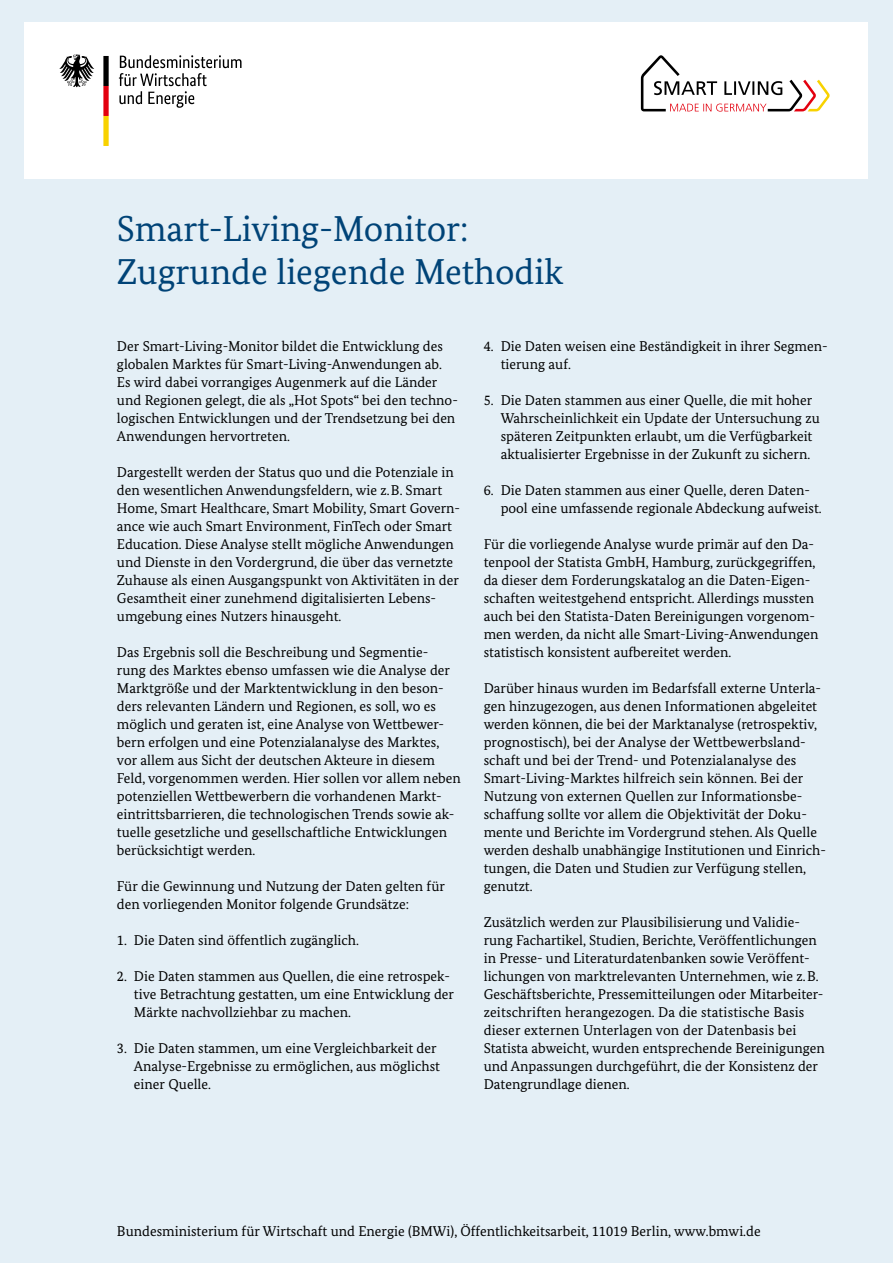
<style>
.page{position:relative;width:893px;height:1263px;background:#e4eff6}
.page>*{position:absolute;margin:0;border:0;box-sizing:border-box;transform-origin:0 0}
.t1{font:36px/43.2px "Bundes Serif";color:#004377}
.t2{font:14.25px/18px "Bundes Serif";color:#000}
.t3{font:700 13.5px "Bundes Sans";color:#000}
</style>
<div class="page">
<div style="left:25px;top:23px;width:843px;height:156px;background:#fff"></div>
<svg style="left:641px;top:55px;width:189px;height:57px"></svg>
<svg style="left:119px;top:55px;width:123px;height:53px"></svg>
<svg style="left:59px;top:55px;width:35px;height:32px"></svg>
<svg style="left:103px;top:56px;width:6px;height:90px"></svg>
<h1 class="t1" style="left:117px;top:206px;width:448px">Smart-Living-Monitor:<br>Zugrunde liegende Methodik</h1>
<p class="t2" style="left:117px;top:336px;width:342px">Der Smart-Living-Monitor bildet die Entwicklung des globalen Marktes für Smart-Living-Anwendungen ab.<br>Es wird dabei vorrangiges Augenmerk auf die Länder und Regionen gelegt, die als „Hot Spots“ bei den techno&shy;logischen Entwicklungen und der Trendsetzung bei den Anwendungen hervortreten.</p>
<p class="t2" style="left:117px;top:462px;width:345px">Dargestellt werden der Status quo und die Potenziale in den wesentlichen Anwendungsfeldern, wie z.B. Smart Home, Smart Healthcare, Smart Mobility, Smart Govern&shy;ance wie auch Smart Environment, FinTech oder Smart Education. Diese Analyse stellt mögliche Anwendungen und Dienste in den Vordergrund, die über das vernetzte Zuhause als einen Ausgangspunkt von Aktivitäten in der Gesamtheit einer zunehmend digitalisierten Lebens&shy;umgebung eines Nutzers hinausgeht.</p>
<p class="t2" style="left:117px;top:642px;width:345px">Das Ergebnis soll die Beschreibung und Segmentie&shy;rung des Marktes ebenso umfassen wie die Analyse der Marktgröße und der Marktentwicklung in den beson&shy;ders relevanten Ländern und Regionen, es soll, wo es möglich und geraten ist, eine Analyse von Wettbewer&shy;bern erfolgen und eine Potenzialanalyse des Marktes, vor allem aus Sicht der deutschen Akteure in diesem Feld, vorgenommen werden. Hier sollen vor allem neben potenziellen Wettbewerbern die vorhandenen Markt&shy;eintrittsbarrieren, die technologischen Trends sowie ak&shy;tuelle gesetzliche und gesellschaftliche Entwicklungen berücksichtigt werden.</p>
<p class="t2" style="left:117px;top:876px;width:329px">Für die Gewinnung und Nutzung der Daten gelten für den vorliegenden Monitor folgende Grundsätze:</p>
<p class="t2" style="left:117px;top:930px;width:244px">1. Die Daten sind öffentlich zugänglich.</p>
<p class="t2" style="left:134px;top:966px;width:322px;text-indent:-17px">2. Die Daten stammen aus Quellen, die eine retrospek&shy;tive Betrachtung gestatten, um eine Entwicklung der<br>Märkte nachvollziehbar zu machen.</p>
<p class="t2" style="left:134px;top:1038px;width:308px;text-indent:-17px">3. Die Daten stammen, um eine Vergleichbarkeit der<br>Analyse-Ergebnisse zu ermöglichen, aus möglichst einer Quelle.</p>
<p class="t2" style="left:501px;top:336px;width:328px;text-indent:-17px">4. Die Daten weisen eine Beständigkeit in ihrer Segmen&shy;tierung auf.</p>
<p class="t2" style="left:501px;top:390px;width:321px;text-indent:-17px">5. Die Daten stammen aus einer Quelle, die mit hoher Wahrscheinlichkeit ein Update der Untersuchung zu späteren Zeitpunkten erlaubt, um die Verfügbarkeit aktualisierter Ergebnisse in der Zukunft zu sichern.</p>
<p class="t2" style="left:501px;top:480px;width:323px;text-indent:-17px">6. Die Daten stammen aus einer Quelle, deren Daten&shy;pool eine umfassende regionale Abdeckung aufweist.</p>
<p class="t2" style="left:484px;top:534px;width:336px">Für die vorliegende Analyse wurde primär auf den Da&shy;tenpool der Statista GmbH, Hamburg, zurückgegriffen, da dieser dem Forderungskatalog an die Daten-Eigen&shy;schaften weitestgehend entspricht. Allerdings mussten auch bei den Statista-Daten Bereinigungen vorgenom&shy;men werden, da nicht alle Smart-Living-Anwendungen statistisch konsistent aufbereitet werden.</p>
<p class="t2" style="left:484px;top:678px;width:344px">Darüber hinaus wurden im Bedarfsfall externe Unterla&shy;gen hinzugezogen, aus denen Informationen abgeleitet werden können, die bei der Marktanalyse (retrospektiv, prognostisch), bei der Analyse der Wettbewerbsland&shy;schaft und bei der Trend- und Potenzialanalyse des Smart-Living-Marktes hilfreich sein können. Bei der Nutzung von externen Quellen zur Informationsbe&shy;schaffung sollte vor allem die Objektivität der Doku&shy;mente und Berichte im Vordergrund stehen. Als Quelle werden deshalb unabhängige Institutionen und Einrich&shy;tungen, die Daten und Studien zur Verfügung stellen, genutzt.</p>
<p class="t2" style="left:484px;top:912px;width:343px">Zusätzlich werden zur Plausibilisierung und Validie&shy;rung Fachartikel, Studien, Berichte, Veröffentlichungen in Presse- und Literaturdatenbanken sowie Veröffent&shy;lichungen von marktrelevanten Unternehmen, wie z.B.<br>Geschäftsberichte, Pressemitteilungen oder Mitarbeiter&shy;zeitschriften herangezogen. Da die statistische Basis dieser externen Unterlagen von der Datenbasis bei Statista abweicht, wurden entsprechende Bereinigungen und Anpassungen durchgeführt, die der Konsistenz der Datengrundlage dienen.</p>
<p class="t2" style="left:117px;top:1222px;width:645px">Bundesministerium für Wirtschaft und Energie (BMWi), Öffentlichkeitsarbeit, 11019 Berlin, www.bmwi.de</p>
<p class="t3" style="left:443px;top:1226px;width:8px">1</p>
</div>
